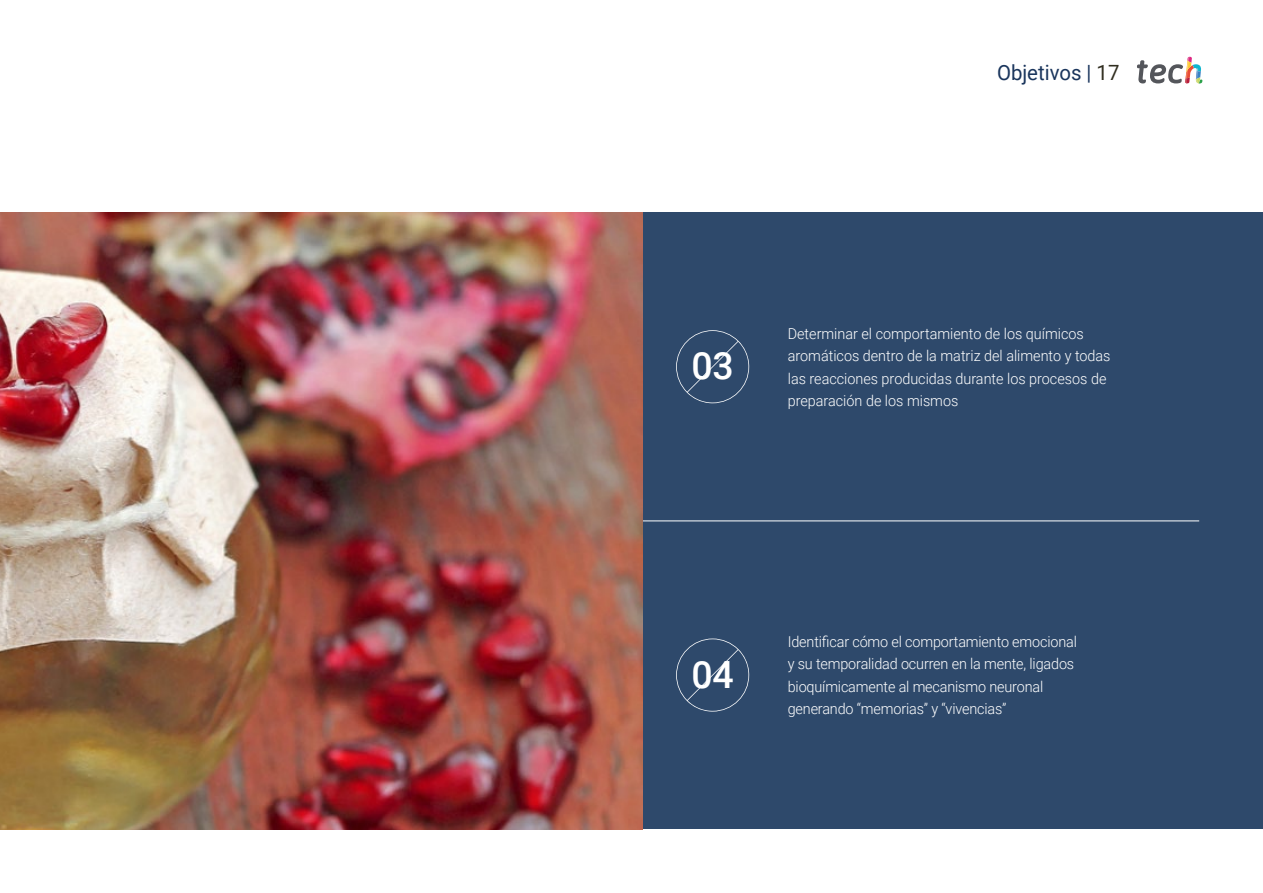
<style>
.page{position:relative;width:1263px;height:893px;background:#fff}
.page>*{position:absolute;margin:0;border:0;box-sizing:border-box;transform-origin:0 0}
.t1{font:500 37.5px "Roboto";color:#fff}
.t2{font:21px "Roboto";color:#1a355c}
.t3{font:300 15px/22.5px "Roboto";letter-spacing:-.01em;color:#fff;scale:.96 1}
.s1{color:#312e20}
</style>
<div class="page">
<svg style="left:1137px;top:57px;width:65px;height:27px"></svg>
<div style="left:642px;top:213px;width:621px;height:616px;background:#2e496b"></div>
<svg style="left:676px;top:330px;width:73px;height:73px"></svg>
<svg style="left:676px;top:638px;width:73px;height:74px"></svg>
<hr style="left:0;top:521px;width:1199px;height:1px;background:#fff">
<img style="left:0;top:213px;width:642px;height:616px">
<h2 class="t2" style="left:997px;top:57px;width:124px">Objetivos | <span class="s1">17</span></h2>
<h1 class="t1" style="left:691px;top:340px;width:44px">03</h1>
<p class="t3" style="left:788px;top:321px;width:338px">Determinar el comportamiento de los químicos aromáticos dentro de la matriz del alimento y todas las reacciones producidas durante los procesos de preparación de los mismos</p>
<h1 class="t1" style="left:691px;top:648px;width:44px">04</h1>
<p class="t3" style="left:788px;top:630px;width:303px">Identificar cómo el comportamiento emocional y su temporalidad ocurren en la mente, ligados bioquímicamente al mecanismo neuronal generando “memorias” y “vivencias”</p>
</div>
